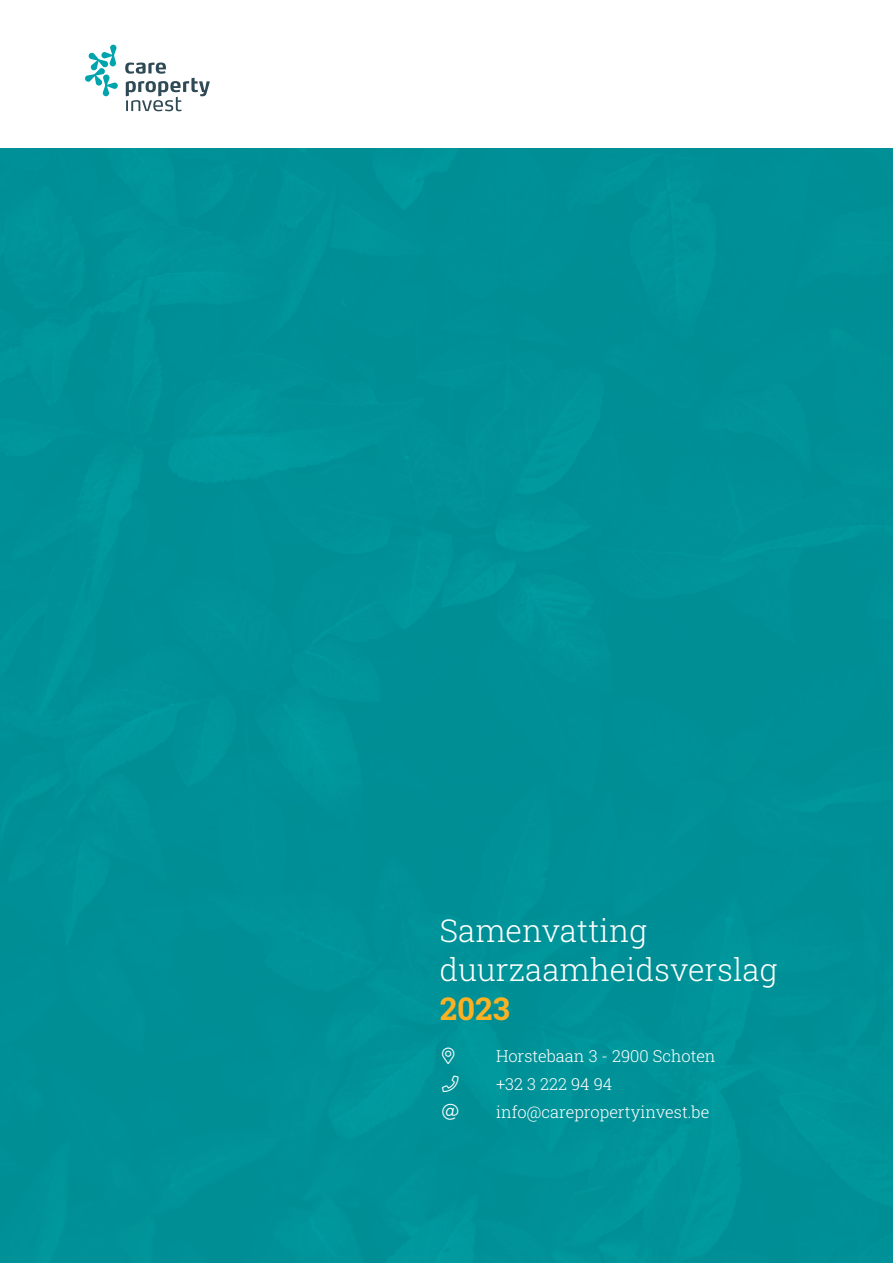
<style>
.page{position:relative;width:893px;height:1263px;background:#fff}
.page>*{position:absolute;margin:0;border:0;box-sizing:border-box;transform-origin:0 0}
.t1{font:300 31.5px/39px "Roboto Slab";color:#fff}
.t2{font:700 31.5px "Roboto Slab";color:#fcb122}
.t3{font:300 16.5px "Roboto Slab";color:#fff}
</style>
<div class="page">
<div style="left:0;top:149px;width:893px;height:1114px;background:#009096"></div>
<svg style="left:85px;top:45px;width:33px;height:51px"></svg>
<svg style="left:125px;top:63px;width:85px;height:48px"></svg>
<svg style="left:442px;top:1104px;width:16px;height:16px"></svg>
<svg style="left:442px;top:1048px;width:12px;height:17px"></svg>
<svg style="left:442px;top:1076px;width:17px;height:16px"></svg>
<h1 class="t1" style="left:440px;top:910px;width:339px">Samenvatting duurzaamheidsverslag</h1>
<h1 class="t2" style="left:440px;top:987px;width:72px">2023</h1>
<p class="t3" style="left:496px;top:1045px;width:221px">Horstebaan 3 - 2900 Schoten</p>
<p class="t3" style="left:496px;top:1073px;width:118px">+32 3 222 94 94</p>
<p class="t3" style="left:442px;top:1101px;width:269px">▼ info@carepropertyinvest.be</p>
</div>
